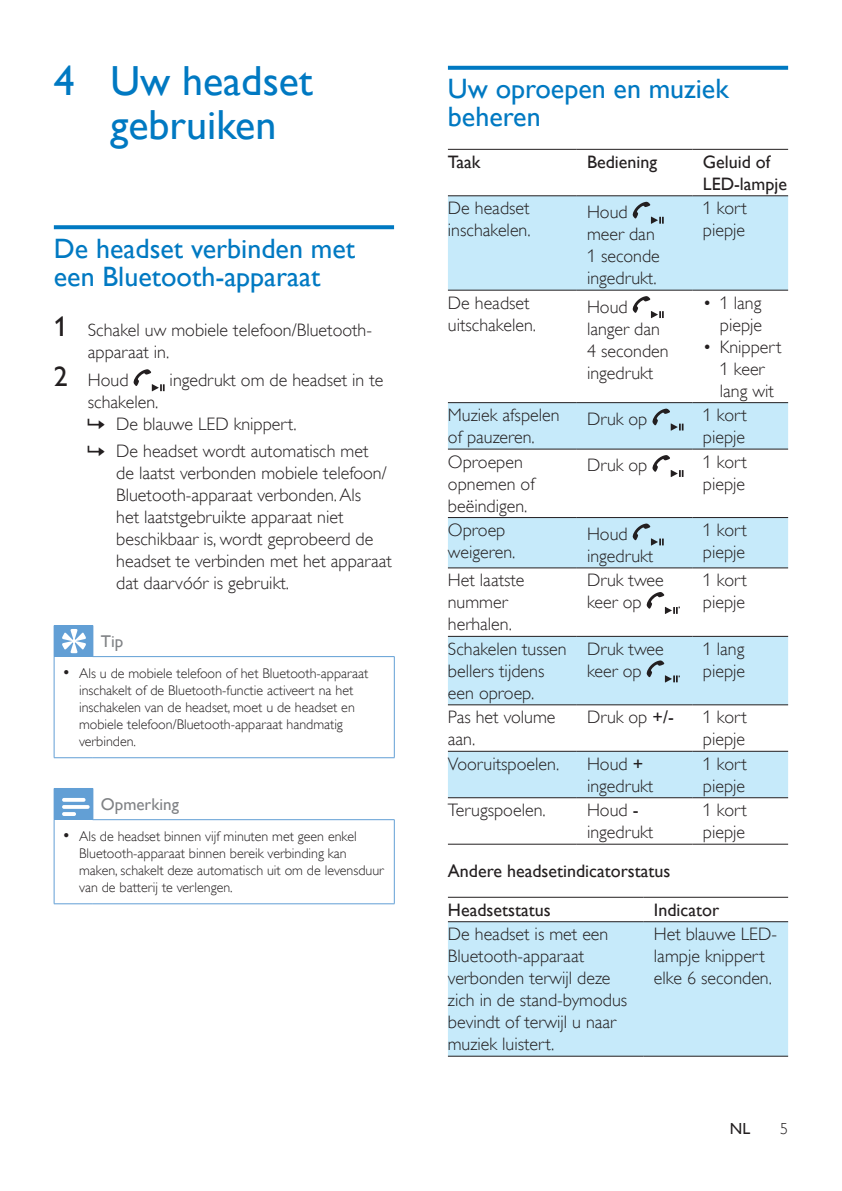
<style>
.page{position:relative;width:842px;height:1191px;background:#fff}
.page>*{position:absolute;margin:0;border:0;box-sizing:border-box;transform-origin:0 0}
.t1{font:42px/44px "Gill Sans Alt One WGL";color:#0079c2;text-align:center}
.t2{font:28px/28px "Gill Sans Alt One WGL";color:#0079c2}
.t3{font:18px/22px "Gill Sans Alt One WGL Light";color:#231f20}
.t4{font:18px/22px "Gill Sans Alt One WGL";color:#231f20}
.t5{font:17px "Gill Sans Alt One WGL";color:#808285}
.t6{font:16px "Gill Sans Alt One WGL";color:#231f20}
.t7{font:16px "Gill Sans Alt One WGL Light";color:#231f20}
.t8{font:14px/17px "Gill Sans Alt One WGL Light";color:#231f20}
.s1{font-family:"Gill Sans Alt One WGL";font-size:28px}
.s2{font-size:17px}
.s3{font-family:"Gill Sans Alt One WGL"}
</style>
<div class="page">
<svg style="left:54px;top:225px;width:340px;height:4px"></svg>
<svg style="left:134px;top:369px;width:31px;height:22px"></svg>
<div style="left:54px;top:625px;width:39px;height:31px;background:#629fd5"></div>
<hr style="left:54px;top:656px;width:1px;height:101px;background:#629fd5">
<hr style="left:394px;top:657px;width:1px;height:100px;background:#629fd5">
<hr style="left:54px;top:757px;width:39px;height:1px;background:#629fd5">
<hr style="left:93px;top:757px;width:302px;height:1px;background:#629fd5">
<hr style="left:93px;top:626px;width:1px;height:30px;background:#629fd5">
<hr style="left:93px;top:656px;width:302px;height:1px;background:#629fd5">
<svg style="left:62px;top:629px;width:24px;height:24px"></svg>
<div style="left:54px;top:788px;width:39px;height:31px;background:#629fd5"></div>
<hr style="left:54px;top:819px;width:1px;height:84px;background:#629fd5">
<hr style="left:394px;top:820px;width:1px;height:83px;background:#629fd5">
<hr style="left:54px;top:903px;width:39px;height:1px;background:#629fd5">
<hr style="left:93px;top:903px;width:302px;height:1px;background:#629fd5">
<hr style="left:93px;top:788px;width:1px;height:31px;background:#629fd5">
<hr style="left:93px;top:819px;width:302px;height:1px;background:#629fd5">
<svg style="left:62px;top:798px;width:28px;height:18px"></svg>
<svg style="left:448px;top:66px;width:340px;height:4px"></svg>
<svg style="left:448px;top:196px;width:340px;height:601px;fill:#c6eafa"></svg>
<hr style="left:448px;top:149px;width:129px;height:1px;background:#231f20">
<hr style="left:577px;top:149px;width:116px;height:1px;background:#231f20">
<hr style="left:693px;top:149px;width:95px;height:1px;background:#231f20">
<hr style="left:448px;top:195px;width:129px;height:1px;background:#231f20">
<hr style="left:577px;top:195px;width:116px;height:1px;background:#231f20">
<hr style="left:693px;top:195px;width:95px;height:1px;background:#231f20">
<hr style="left:448px;top:290px;width:129px;height:1px;background:#231f20">
<hr style="left:577px;top:290px;width:116px;height:1px;background:#231f20">
<hr style="left:693px;top:290px;width:95px;height:1px;background:#231f20">
<hr style="left:448px;top:402px;width:129px;height:1px;background:#231f20">
<hr style="left:577px;top:402px;width:116px;height:1px;background:#231f20">
<hr style="left:693px;top:402px;width:95px;height:1px;background:#231f20">
<hr style="left:448px;top:448px;width:129px;height:1px;background:#231f20">
<hr style="left:577px;top:448px;width:116px;height:1px;background:#231f20">
<hr style="left:693px;top:448px;width:95px;height:1px;background:#231f20">
<hr style="left:448px;top:517px;width:129px;height:1px;background:#231f20">
<hr style="left:577px;top:517px;width:116px;height:1px;background:#231f20">
<hr style="left:693px;top:517px;width:95px;height:1px;background:#231f20">
<hr style="left:448px;top:567px;width:129px;height:1px;background:#231f20">
<hr style="left:577px;top:567px;width:116px;height:1px;background:#231f20">
<hr style="left:693px;top:567px;width:95px;height:1px;background:#231f20">
<hr style="left:448px;top:636px;width:129px;height:1px;background:#231f20">
<hr style="left:577px;top:636px;width:116px;height:1px;background:#231f20">
<hr style="left:693px;top:636px;width:95px;height:1px;background:#231f20">
<hr style="left:448px;top:704px;width:129px;height:1px;background:#231f20">
<hr style="left:577px;top:704px;width:116px;height:1px;background:#231f20">
<hr style="left:693px;top:704px;width:95px;height:1px;background:#231f20">
<hr style="left:448px;top:751px;width:129px;height:1px;background:#231f20">
<hr style="left:577px;top:751px;width:116px;height:1px;background:#231f20">
<hr style="left:693px;top:751px;width:95px;height:1px;background:#231f20">
<hr style="left:448px;top:797px;width:129px;height:1px;background:#231f20">
<hr style="left:577px;top:797px;width:116px;height:1px;background:#231f20">
<hr style="left:693px;top:797px;width:95px;height:1px;background:#231f20">
<hr style="left:448px;top:843px;width:129px;height:1px;background:#231f20">
<hr style="left:577px;top:843px;width:116px;height:1px;background:#231f20">
<hr style="left:693px;top:843px;width:95px;height:1px;background:#231f20">
<svg style="left:633px;top:202px;width:31px;height:22px"></svg>
<svg style="left:633px;top:296px;width:31px;height:22px"></svg>
<svg style="left:652px;top:408px;width:31px;height:22px"></svg>
<svg style="left:652px;top:455px;width:31px;height:22px"></svg>
<svg style="left:633px;top:523px;width:31px;height:22px"></svg>
<svg style="left:647px;top:592px;width:31px;height:22px"></svg>
<svg style="left:647px;top:660px;width:31px;height:22px"></svg>
<div style="left:448px;top:922px;width:340px;height:133px;background:#c6eafa"></div>
<hr style="left:448px;top:896px;width:196px;height:1px;background:#231f20">
<hr style="left:644px;top:896px;width:144px;height:1px;background:#231f20">
<hr style="left:448px;top:921px;width:196px;height:1px;background:#231f20">
<hr style="left:644px;top:921px;width:144px;height:1px;background:#231f20">
<hr style="left:448px;top:1055px;width:196px;height:1px;background:#231f20">
<hr style="left:644px;top:1055px;width:144px;height:1px;background:#231f20">
<h1 class="t1" style="left:54px;top:62px;width:261px">4 Uw headset gebruiken</h1>
<h2 class="t2" style="left:54px;top:236px;width:303px">De headset verbinden met een Bluetooth-apparaat</h2>
<p class="t3" style="left:88px;top:320px;width:286px;text-indent:-34px"><span class="s1">1</span> Schakel uw mobiele telefoon/Bluetooth&shy;apparaat in.</p>
<p class="t3" style="left:54px;top:370px;width:76px"><span class="s1">2</span> Houd</p>
<p class="t3" style="left:170px;top:370px;width:215px">ingedrukt om de headset in te</p>
<p class="t3" style="left:116px;top:392px;width:182px;text-indent:-28px">schakelen.<br>De blauwe LED knippert.</p>
<p class="t3" style="left:116px;top:441px;width:277px">De headset wordt automatisch met<br>de laatst verbonden mobiele telefoon/ Bluetooth-apparaat verbonden. Als<br>het laatstgebruikte apparaat niet beschikbaar is, wordt geprobeerd de headset te verbinden met het apparaat dat daarvóór is gebruikt.</p>
<p class="t5" style="left:101px;top:634px;width:24px">Tip</p>
<p class="t8" style="left:79px;top:666px;width:291px;text-indent:-17px"><span class="s2">•</span> Als u de mobiele telefoon of het Bluetooth-apparaat inschakelt of de Bluetooth-functie activeert na het inschakelen van de headset, moet u de headset en mobiele telefoon/Bluetooth-apparaat handmatig verbinden.</p>
<p class="t5" style="left:101px;top:797px;width:80px">Opmerking</p>
<p class="t8" style="left:79px;top:829px;width:306px;text-indent:-17px"><span class="s2">•</span> Als de headset binnen vijf minuten met geen enkel Bluetooth-apparaat binnen bereik verbinding kan maken, schakelt deze automatisch uit om de levensduur van de batterij te verlengen.</p>
<h2 class="t2" style="left:448px;top:77px;width:282px">Uw oproepen en muziek beheren</h2>
<p class="t4" style="left:448px;top:152px;width:34px">Taak</p>
<p class="t4" style="left:587px;top:152px;width:72px">Bediening</p>
<p class="t4" style="left:703px;top:152px;width:86px">Geluid of<br>LED-lampje</p>
<p class="t3" style="left:448px;top:198px;width:84px">De headset inschakelen.</p>
<p class="t3" style="left:587px;top:202px;width:74px">Houd meer dan<br>1 seconde ingedrukt.</p>
<p class="t3" style="left:703px;top:198px;width:46px">1 kort piepje</p>
<p class="t3" style="left:448px;top:293px;width:90px">De headset uitschakelen.</p>
<p class="t3" style="left:587px;top:297px;width:83px">Houd langer dan<br>4 seconden ingedrukt</p>
<p class="t3" style="left:703px;top:292px;width:61px;text-align:right">• 1 lang piepje</p>
<p class="t3" style="left:703px;top:336px;width:80px;text-align:center">• Knippert<br>1 keer<br>lang wit</p>
<p class="t3" style="left:448px;top:405px;width:113px">Muziek afspelen of pauzeren.</p>
<p class="t3" style="left:587px;top:409px;width:62px">Druk op</p>
<p class="t3" style="left:703px;top:405px;width:46px">1 kort piepje</p>
<p class="t3" style="left:448px;top:452px;width:88px">Oproepen opnemen of beëindigen.</p>
<p class="t3" style="left:587px;top:456px;width:62px">Druk op</p>
<p class="t3" style="left:703px;top:452px;width:46px">1 kort piepje</p>
<p class="t3" style="left:448px;top:520px;width:69px">Oproep weigeren.</p>
<p class="t3" style="left:587px;top:524px;width:68px">Houd ingedrukt</p>
<p class="t3" style="left:703px;top:520px;width:46px">1 kort piepje</p>
<p class="t3" style="left:448px;top:570px;width:78px">Het laatste nummer herhalen.</p>
<p class="t3" style="left:587px;top:570px;width:78px">Druk twee keer op</p>
<p class="t3" style="left:703px;top:570px;width:46px">1 kort piepje</p>
<p class="t3" style="left:678px;top:592px;width:5px">.</p>
<p class="t3" style="left:448px;top:639px;width:120px">Schakelen tussen bellers tijdens een oproep.</p>
<p class="t3" style="left:587px;top:639px;width:78px">Druk twee keer op</p>
<p class="t3" style="left:678px;top:661px;width:5px">.</p>
<p class="t3" style="left:703px;top:639px;width:44px">1 lang piepje</p>
<p class="t3" style="left:448px;top:707px;width:109px">Pas het volume aan.</p>
<p class="t3" style="left:587px;top:707px;width:88px">Druk op <span class="s3">+/-</span></p>
<p class="t3" style="left:703px;top:707px;width:46px">1 kort piepje</p>
<p class="t3" style="left:448px;top:754px;width:113px">Vooruitspoelen.</p>
<p class="t3" style="left:587px;top:754px;width:68px">Houd <span class="s3">+ </span>ingedrukt</p>
<p class="t3" style="left:703px;top:754px;width:46px">1 kort piepje</p>
<p class="t3" style="left:448px;top:800px;width:99px">Terugspoelen.</p>
<p class="t3" style="left:587px;top:800px;width:68px">Houd <span class="s3">- </span>ingedrukt</p>
<p class="t3" style="left:703px;top:800px;width:46px">1 kort piepje</p>
<p class="t4" style="left:448px;top:852px;width:224px;line-height:39px">Andere headsetindicatorstatus<br>Headsetstatus</p>
<p class="t4" style="left:654px;top:900px;width:67px">Indicator</p>
<p class="t3" style="left:448px;top:924px;width:181px">De headset is met een<br>Bluetooth-apparaat verbonden terwijl deze zich in de stand-bymodus bevindt of terwijl u naar muziek luistert.</p>
<p class="t3" style="left:654px;top:924px;width:125px">Het blauwe LED&shy;lampje knippert elke 6 seconden.</p>
<p class="t6" style="left:730px;top:1122px;width:22px">NL</p>
<p class="t7" style="left:780px;top:1122px;width:9px">5</p>
</div>
